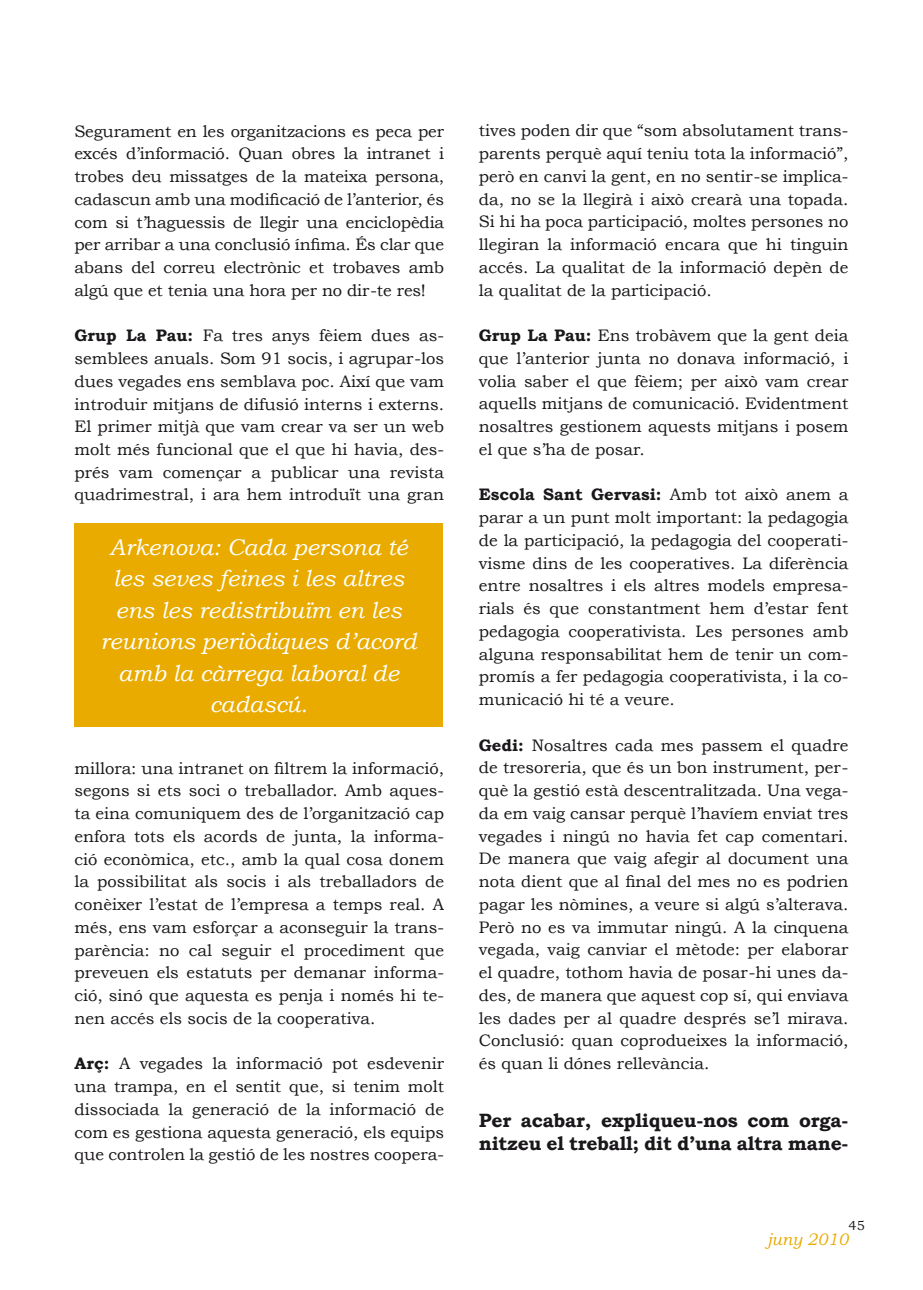
<style>
.page{position:relative;width:923px;height:1290px;background:#fff}
.page>*{position:absolute;margin:0;border:0;box-sizing:border-box;transform-origin:0 0}
.t1{font:italic 22.75px/31.5px "Bookman Old Style";color:#fff;text-align:center}
.t2{font:700 19.25px/23.1px "Bookman Old Style";letter-spacing:-.01em;color:#1a171b}
.t3{font:16.62px/22.8px "Bookman Old Style";color:#1a171b;text-align:justify}
.t4{font:italic 16.62px "Bookman Old Style";color:#e9ab00}
.t5{font:13.12px "Bookman Old Style";color:#1a171b}
.s1{font-weight:700}
</style>
<div class="page">
<div style="left:74px;top:523px;width:369px;height:204px;background:#e9ab00"></div>
<p class="t3" style="left:74px;top:119px;width:371px">Segurament en les organitzacions es peca per excés d’informació. Quan obres la intranet i trobes deu missatges de la mateixa persona, cadascun amb una modificació de l’anterior, és com si t’haguessis de llegir una enciclopèdia per arribar a una conclusió ínfima. És clar que abans del correu electrònic et trobaves amb algú que et tenia una hora per no dir-te res!</p>
<p class="t3" style="left:74px;top:324px;width:371px"><span class="s1">Grup La Pau:</span> Fa tres anys fèiem dues as&shy;semblees anuals. Som 91 socis, i agrupar-los dues vegades ens semblava poc. Així que vam introduir mitjans de difusió interns i externs.<br>El primer mitjà que vam crear va ser un web molt més funcional que el que hi havia, des&shy;prés vam començar a publicar una revista quadrimestral, i ara hem introduït una gran</p>
<h1 class="t1" style="left:100px;top:531px;width:318px">Arkenova: Cada persona té les seves feines i les altres ens les redistribuïm en les reunions periòdiques d’acord amb la càrrega laboral de cadascú.</h1>
<p class="t3" style="left:74px;top:756px;width:371px">millora: una intranet on filtrem la informació, segons si ets soci o treballador. Amb aques&shy;ta eina comuniquem des de l’organització cap enfora tots els acords de junta, la informa&shy;ció econòmica, etc., amb la qual cosa donem la possibilitat als socis i als treballadors de conèixer l’estat de l’empresa a temps real. A més, ens vam esforçar a aconseguir la trans&shy;parència: no cal seguir el procediment que preveuen els estatuts per demanar informa&shy;ció, sinó que aquesta es penja i només hi te&shy;nen accés els socis de la cooperativa.</p>
<p class="t3" style="left:74px;top:1052px;width:371px"><span class="s1">Arç:</span> A vegades la informació pot esdevenir una trampa, en el sentit que, si tenim molt dissociada la generació de la informació de com es gestiona aquesta generació, els equips que controlen la gestió de les nostres coopera-</p>
<p class="t3" style="left:479px;top:119px;width:371px">tives poden dir que “som absolutament trans&shy;parents perquè aquí teniu tota la informació”, però en canvi la gent, en no sentir-se implica&shy;da, no se la llegirà i això crearà una topada.<br>Si hi ha poca participació, moltes persones no llegiran la informació encara que hi tinguin accés. La qualitat de la informació depèn de la qualitat de la participació.</p>
<p class="t3" style="left:479px;top:324px;width:371px"><span class="s1">Grup La Pau:</span> Ens trobàvem que la gent deia que l’anterior junta no donava informació, i volia saber el que fèiem; per això vam crear aquells mitjans de comunicació. Evidentment nosaltres gestionem aquests mitjans i posem el que s’ha de posar.</p>
<p class="t3" style="left:479px;top:483px;width:371px"><span class="s1">Escola Sant Gervasi:</span> Amb tot això anem a parar a un punt molt important: la pedagogia de la participació, la pedagogia del cooperati&shy;visme dins de les cooperatives. La diferència entre nosaltres i els altres models empresa&shy;rials és que constantment hem d’estar fent pedagogia cooperativista. Les persones amb alguna responsabilitat hem de tenir un com&shy;promís a fer pedagogia cooperativista, i la co&shy;municació hi té a veure.</p>
<p class="t3" style="left:479px;top:733px;width:371px"><span class="s1">Gedi:</span> Nosaltres cada mes passem el quadre de tresoreria, que és un bon instrument, per&shy;què la gestió està descentralitzada. Una vega&shy;da em vaig cansar perquè l’havíem enviat tres vegades i ningú no havia fet cap comentari.<br>De manera que vaig afegir al document una nota dient que al final del mes no es podrien pagar les nòmines, a veure si algú s’alterava.<br>Però no es va immutar ningú. A la cinquena vegada, vaig canviar el mètode: per elaborar el quadre, tothom havia de posar-hi unes da&shy;des, de manera que aquest cop sí, qui enviava les dades per al quadre després se’l mirava.<br>Conclusió: quan coprodueixes la informació, és quan li dónes rellevància.</p>
<p class="t2" style="left:479px;top:1109px;width:371px">Per acabar, expliqueu-nos com orga&shy;nitzeu el treball; dit d’una altra mane-</p>
<p class="t5" style="left:848px;top:1218px;width:18px">45</p>
<p class="t4" style="left:767px;top:1230px;width:83px">juny 2010</p>
</div>
